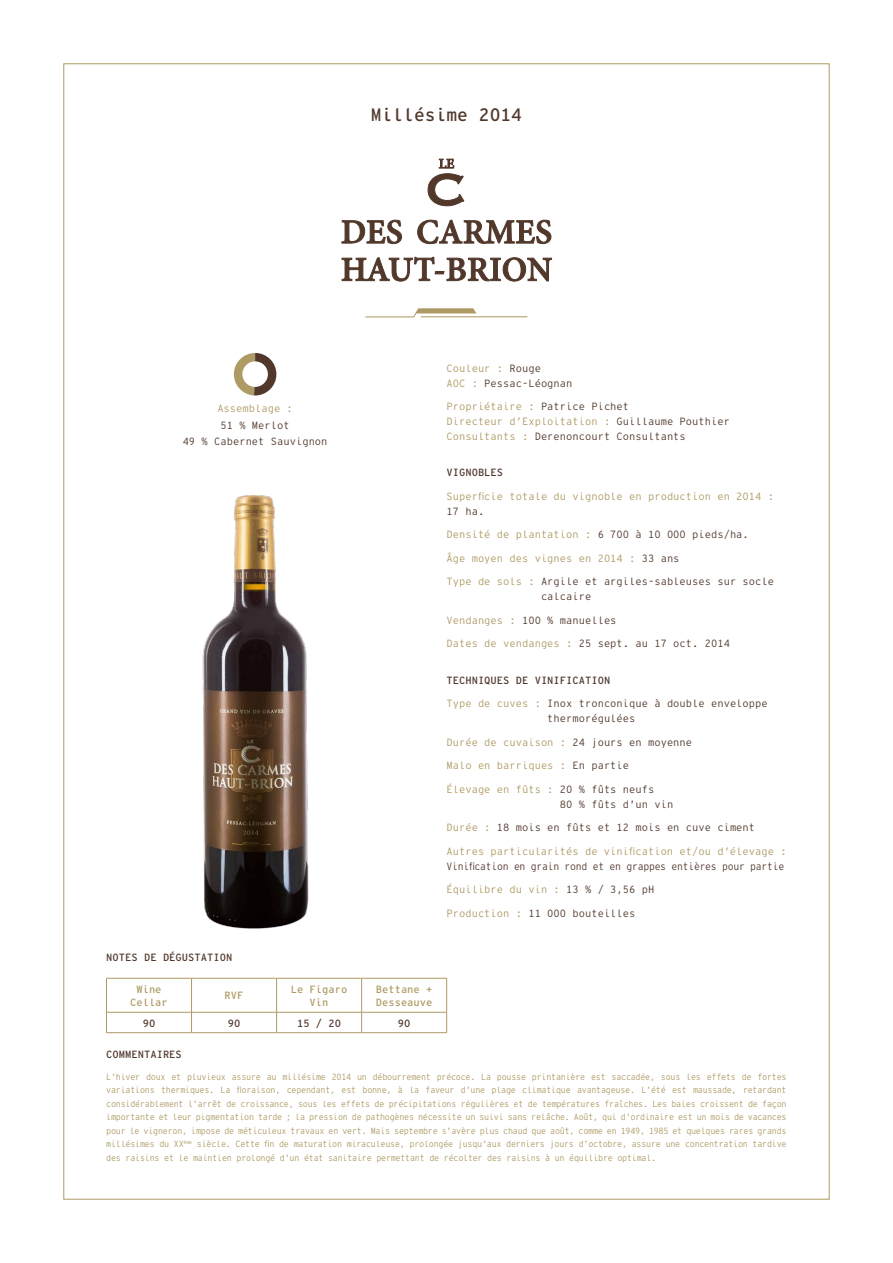
<style>
.page{position:relative;width:893px;height:1263px;background:#fff}
.page>*{position:absolute;margin:0;border:0;box-sizing:border-box;transform-origin:0 0}
.t1{font:18px "Interstate Mono";color:#51382b}
.t2{font:300 10.5px/15px "Interstate Mono";color:#51382b}
.t3{font:300 10.5px "Interstate Mono";color:#ae9a64}
.t4{font:10.5px "Interstate Mono";color:#51382b}
.t5{font:300 10.5px "Interstate Mono";letter-spacing:-.03em;color:#51382b;scale:.94 1}
.t6{font:10.5px/12.6px "Interstate Mono";color:#ae9a64;text-align:center}
.t7{font:300 9px/13.5px "Interstate Mono";letter-spacing:-.03em;color:#ae9a64;text-align:justify;scale:.94 1}
.s1{color:#ae9a64}
.s2{color:#51382b}
</style>
<div class="page">
<hr style="left:106px;top:978px;width:1px;height:34px;background:#ae9a64">
<svg style="left:106px;top:1013px;width:1px;height:19px"></svg>
<hr style="left:106px;top:978px;width:86px;height:1px;background:#ae9a64">
<hr style="left:106px;top:1012px;width:86px;height:1px;background:#ae9a64">
<hr style="left:106px;top:1032px;width:86px;height:1px;background:#ae9a64">
<hr style="left:191px;top:978px;width:1px;height:34px;background:#ae9a64">
<svg style="left:191px;top:1012px;width:1px;height:20px"></svg>
<hr style="left:192px;top:978px;width:85px;height:1px;background:#ae9a64">
<hr style="left:192px;top:1012px;width:85px;height:1px;background:#ae9a64">
<hr style="left:192px;top:1032px;width:85px;height:1px;background:#ae9a64">
<hr style="left:276px;top:978px;width:1px;height:34px;background:#ae9a64">
<hr style="left:361px;top:978px;width:1px;height:34px;background:#ae9a64">
<svg style="left:276px;top:1012px;width:1px;height:20px"></svg>
<svg style="left:361px;top:1013px;width:1px;height:19px"></svg>
<hr style="left:277px;top:978px;width:85px;height:1px;background:#ae9a64">
<hr style="left:362px;top:978px;width:85px;height:1px;background:#ae9a64">
<hr style="left:446px;top:978px;width:1px;height:34px;background:#ae9a64">
<svg style="left:446px;top:1013px;width:1px;height:19px"></svg>
<hr style="left:277px;top:1012px;width:85px;height:1px;background:#ae9a64">
<hr style="left:362px;top:1012px;width:85px;height:1px;background:#ae9a64">
<hr style="left:277px;top:1032px;width:85px;height:1px;background:#ae9a64">
<hr style="left:362px;top:1032px;width:85px;height:1px;background:#ae9a64">
<svg style="left:365px;top:308px;width:162px;height:9px"></svg>
<svg style="left:342px;top:257px;width:210px;height:24px"></svg>
<svg style="left:342px;top:220px;width:209px;height:24px"></svg>
<svg style="left:428px;top:159px;width:36px;height:47px"></svg>
<img style="left:202px;top:495px;width:107px;height:434px">
<svg style="left:233px;top:353px;width:43px;height:42px"></svg>
<div style="left:242px;top:361px;width:26px;height:26px;background:#fff;border-radius:50%"></div>
<h1 class="t1" style="left:371px;top:103px;width:153px">Millésime 2014</h1>
<p class="t3" style="left:217px;top:402px;width:77px">Assemblage :</p>
<p class="t2" style="left:183px;top:417px;width:146px;line-height:16.5px;text-align:center">51 % Merlot<br>49 % Cabernet Sauvignon</p>
<p class="t4" style="left:106px;top:951px;width:128px">NOTES DE DÉGUSTATION</p>
<p class="t2" style="left:446px;top:360px;width:127px"><span class="s1">Couleur :</span> Rouge<br><span class="s1">AOC :</span> Pessac-Léognan</p>
<p class="t2" style="left:446px;top:399px;width:285px"><span class="s1">Propriétaire :</span> Patrice Pichet<br><span class="s1">Directeur d’Exploitation :</span> Guillaume Pouthier<br><span class="s1">Consultants :</span> Derenoncourt Consultants</p>
<p class="t4" style="left:446px;top:466px;width:58px">VIGNOBLES</p>
<p class="t3" style="left:446px;top:490px;width:329px">Superficie totale du vignoble en production en 2014 :</p>
<p class="t2" style="left:446px;top:504px;width:39px">17 ha.</p>
<p class="t3" style="left:446px;top:528px;width:304px">Densité de plantation : <span class="s2">6 700 à 10 000 pieds/ha.</span></p>
<p class="t3" style="left:446px;top:552px;width:235px">Âge moyen des vignes en 2014 : <span class="s2">33 ans</span></p>
<p class="t2" style="left:541px;top:574px;width:235px;text-indent:-94px"><span class="s1">Type de sols :</span> Argile et argiles-sableuses sur socle calcaire</p>
<p class="t2" style="left:446px;top:613px;width:172px"><span class="s1">Vendanges :</span> 100 % manuelles</p>
<p class="t2" style="left:446px;top:636px;width:285px"><span class="s1">Dates de vendanges :</span> 25 sept. au 17 oct. 2014</p>
<p class="t4" style="left:446px;top:674px;width:165px">TECHNIQUES DE VINIFICATION</p>
<p class="t2" style="left:547px;top:696px;width:222px;text-indent:-101px"><span class="s1">Type de cuves :</span> Inox tronconique à double enveloppe thermorégulées</p>
<p class="t3" style="left:446px;top:736px;width:247px">Durée de cuvaison : <span class="s2">24 jours en moyenne</span></p>
<p class="t3" style="left:446px;top:759px;width:184px">Malo en barriques : <span class="s2">En partie</span></p>
<p class="t2" style="left:560px;top:781px;width:115px;text-indent:-113px"><span class="s1">Élevage en fûts :</span> 20 % fûts neufs<br>80 % fûts d’un vin</p>
<p class="t2" style="left:446px;top:820px;width:310px"><span class="s1">Durée :</span> 18 mois en fûts et 12 mois en cuve ciment</p>
<p class="t3" style="left:446px;top:845px;width:342px">Autres particularités de vinification et/ou d’élevage :</p>
<p class="t5" style="left:446px;top:860px;width:361px">Vinification en grain rond et en grappes entières pour partie</p>
<p class="t3" style="left:446px;top:883px;width:209px">Équilibre du vin : <span class="s2">13 % / 3,56 pH</span></p>
<p class="t2" style="left:446px;top:905px;width:190px"><span class="s1">Production :</span> 11 000 bouteilles</p>
<p class="t6" style="left:130px;top:983px;width:39px">Wine<br>Cellar</p>
<p class="t6" style="left:225px;top:989px;width:20px">RVF</p>
<p class="t6" style="left:291px;top:983px;width:58px">Le Figaro<br>Vin</p>
<p class="t6" style="left:376px;top:983px;width:58px;text-align:left">Bettane +<br>Desseauve</p>
<p class="t4" style="left:143px;top:1016px;width:14px">90</p>
<p class="t4" style="left:228px;top:1016px;width:14px">90</p>
<p class="t4" style="left:297px;top:1016px;width:46px">15 / 20</p>
<p class="t4" style="left:398px;top:1016px;width:14px">90</p>
<p class="t4" style="left:106px;top:1048px;width:77px">COMMENTAIRES</p>
<p class="t7" style="left:106px;top:1070px;width:725px">L’hiver doux et pluvieux assure au millésime 2014 un débourrement précoce. La pousse printanière est saccadée, sous les effets de fortes variations thermiques. La floraison, cependant, est bonne, à la faveur d’une plage climatique avantageuse. L’été est maussade, retardant considérablement l’arrêt de croissance, sous les effets de précipitations régulières et de températures fraîches. Les baies croissent de façon importante et leur pigmentation tarde ; la pression de pathogènes nécessite un suivi sans relâche. Août, qui d’ordinaire est un mois de vacances pour le vigneron, impose de méticuleux travaux en vert. Mais septembre s’avère plus chaud que août, comme en 1949, 1985 et quelques rares grands millésimes du XX<sup>ème</sup> siècle. Cette fin de maturation miraculeuse, prolongée jusqu’aux derniers jours d’octobre, assure une concentration tardive des raisins et le maintien prolongé d’un état sanitaire permettant de récolter des raisins à un équilibre optimal.</p>
</div>
